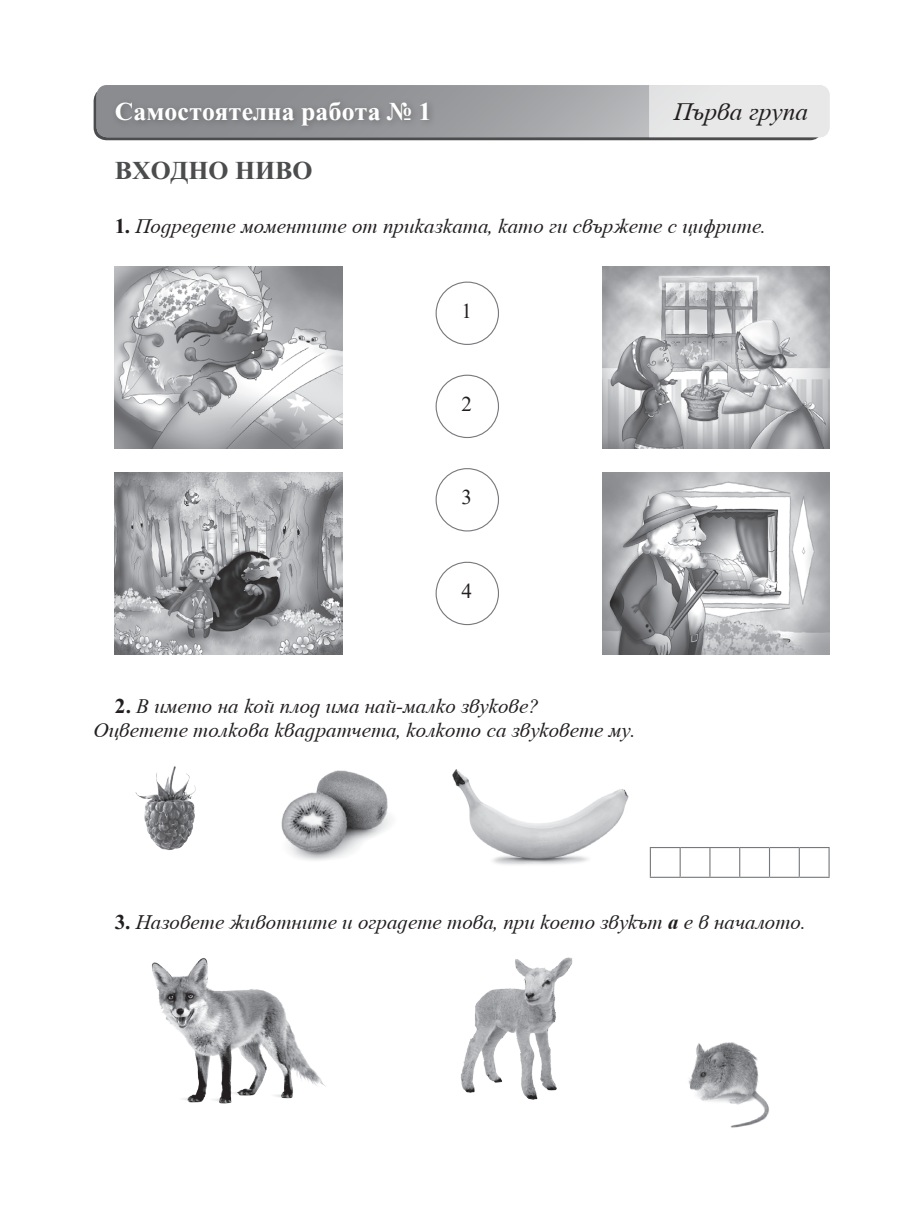
<style>
.page{position:relative;width:902px;height:1212px;background:#fff}
.page>*{position:absolute;margin:0;border:0;box-sizing:border-box;transform-origin:0 0}
.t1{font:700 25.5px "SP Time ML";color:#fff}
.t2{font:italic 25.5px "Tempora Bg";color:#231f20}
.t3{font:700 25.5px "SP Time ML";color:#4b4c4d}
.t4{font:italic 21px/24px "Tempora Bg";color:#231f20}
.t5{font:21px "Times New Roman";color:#231f20}
.s1{font-family:"SP Time ML";font-weight:700;font-style:normal}
.s2{font-weight:700}
</style>
<div class="page">
<svg style="left:94px;top:88px;width:728px;height:52px;background:#5a5b5c"></svg>
<svg style="left:97px;top:85px;width:732px;height:52px;background:#9e9fa2"></svg>
<div style="left:649px;top:85px;width:180px;height:52px;background:#e8e8e9"></div>
<div style="left:110px;top:96px;width:327px;height:38px;background:#231f20;opacity:.3"></div>
<img style="left:115px;top:266px;width:227px;height:182px">
<img style="left:602px;top:472px;width:227px;height:182px">
<img style="left:602px;top:266px;width:227px;height:182px">
<img style="left:115px;top:472px;width:228px;height:183px">
<img style="left:135px;top:766px;width:61px;height:84px">
<img style="left:281px;top:770px;width:109px;height:91px">
<img style="left:452px;top:769px;width:177px;height:96px">
<img style="left:688px;top:1042px;width:81px;height:86px">
<img style="left:152px;top:958px;width:174px;height:146px">
<img style="left:460px;top:957px;width:113px;height:143px">
<div style="left:435px;top:282px;width:64px;height:63px;border:1px solid #76787b;border-radius:50%"></div>
<div style="left:435px;top:375px;width:64px;height:63px;border:1px solid #76787b;border-radius:50%"></div>
<div style="left:435px;top:468px;width:64px;height:63px;border:1px solid #76787b;border-radius:50%"></div>
<div style="left:435px;top:562px;width:64px;height:63px;border:1px solid #76787b;border-radius:50%"></div>
<hr style="left:649px;top:847px;width:31px;height:1px;background:#76787b">
<hr style="left:649px;top:848px;width:2px;height:29px;background:#76787b">
<hr style="left:709px;top:847px;width:30px;height:1px;background:#76787b">
<hr style="left:739px;top:847px;width:30px;height:1px;background:#76787b">
<svg style="left:739px;top:848px;width:1px;height:29px"></svg>
<hr style="left:769px;top:847px;width:30px;height:1px;background:#76787b">
<hr style="left:768px;top:848px;width:2px;height:29px;background:#76787b">
<hr style="left:799px;top:847px;width:30px;height:1px;background:#76787b">
<svg style="left:798px;top:848px;width:1px;height:29px"></svg>
<svg style="left:828px;top:848px;width:1px;height:29px"></svg>
<hr style="left:649px;top:877px;width:31px;height:1px;background:#76787b">
<svg style="left:679px;top:847px;width:31px;height:31px"></svg>
<hr style="left:709px;top:877px;width:30px;height:1px;background:#76787b">
<hr style="left:739px;top:877px;width:30px;height:1px;background:#76787b">
<hr style="left:769px;top:877px;width:30px;height:1px;background:#76787b">
<hr style="left:799px;top:877px;width:30px;height:1px;background:#76787b">
<p class="t1" style="left:115px;top:93px;width:318px">Самостоятелна работа № 1</p>
<p class="t2" style="left:673px;top:97px;width:136px">Първа група</p>
<p class="t3" style="left:115px;top:153px;width:199px">ВХОДНО НИВО</p>
<p class="t4" style="left:115px;top:214px;width:653px"><span class="s1">1.</span> Подредете моментите от приказката, като ги свържете с цифрите.</p>
<p class="t5" style="left:461px;top:296px;width:12px">1</p>
<p class="t5" style="left:461px;top:389px;width:12px">2</p>
<p class="t5" style="left:461px;top:483px;width:12px">3</p>
<p class="t5" style="left:461px;top:576px;width:12px">4</p>
<p class="t4" style="left:94px;top:694px;width:544px;text-indent:21px"><span class="s1">2.</span> В името на кой плод има най-малко звукове?<br>Оцветете толкова квадратчета, колкото са звуковете му.</p>
<p class="t4" style="left:115px;top:910px;width:693px"><span class="s1">3.</span> Назовете животните и оградете това, при което звукът <span class="s2">а</span> е в началото.</p>
</div>
